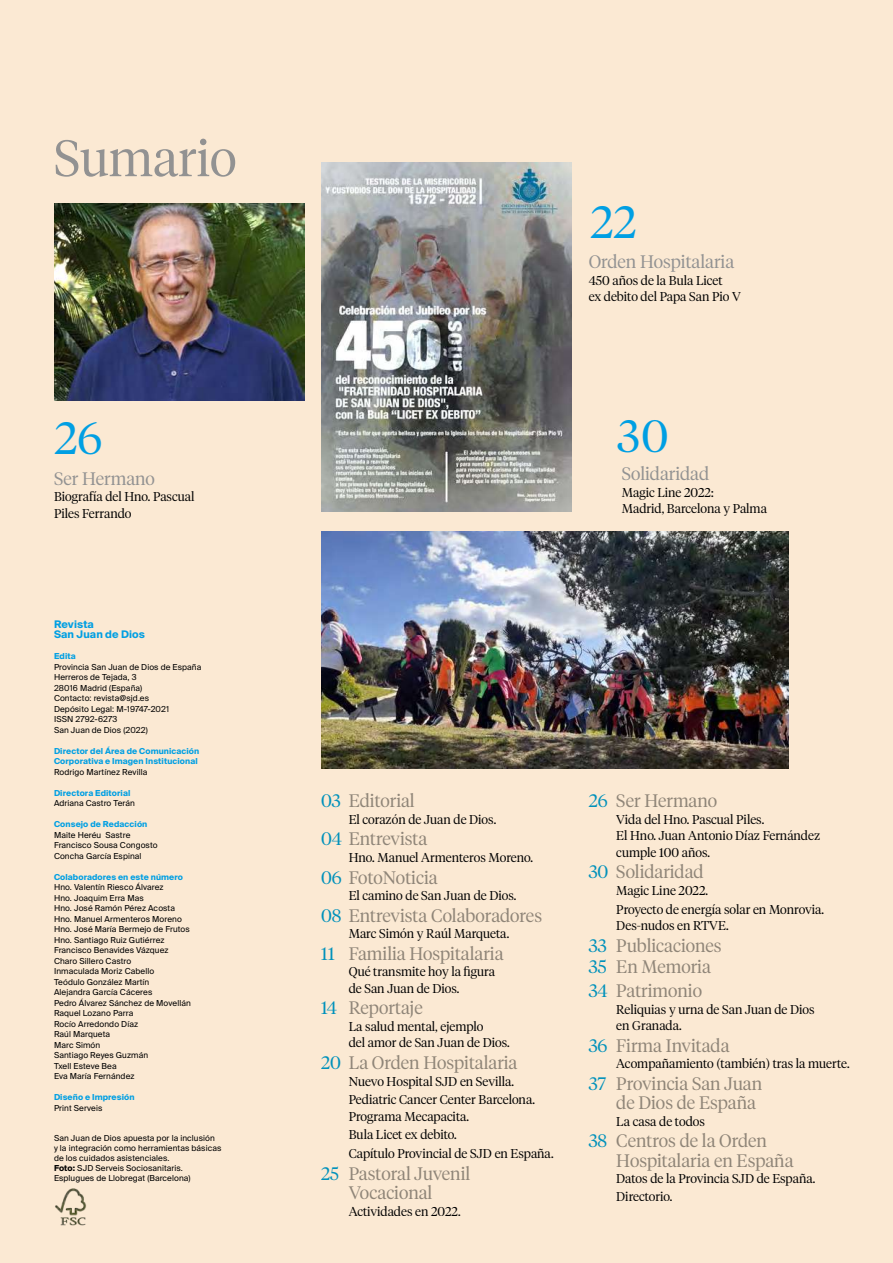
<style>
.page{position:relative;width:893px;height:1263px;background:#fbe9d3}
.page>*{position:absolute;margin:0;border:0;box-sizing:border-box;transform-origin:0 0}
.t1{font:300 51px "Tiempos Headline";color:#929292}
.t2{font:300 45px "Tiempos Headline";color:#009fe3}
.t3{font:300 18px/19.5px "Tiempos Headline";color:#929292}
.t4{font:300 12.75px/16.5px "Tiempos Headline";color:#000}
.t5{font:700 10.5px/10.5px "Suisse Intl";letter-spacing:.01em;color:#009fe3}
.t6{font:8.25px/10.5px "Suisse Intl";letter-spacing:.01em;color:#000}
.t7{font:700 8.25px/10.5px "Suisse Intl";letter-spacing:.01em;color:#009fe3}
.s1{font-weight:700}
.s2{color:#009fe3}
</style>
<div class="page">
<img style="left:321px;top:162px;width:251px;height:349px">
<img style="left:321px;top:532px;width:468px;height:236px">
<img style="left:55px;top:1188px;width:31px;height:38px">
<img style="left:54px;top:203px;width:250px;height:198px">
<h1 class="t1" style="left:54px;top:123px;width:184px">Sumario</h1>
<h2 class="t2" style="left:55px;top:407px;width:49px">26</h2>
<h3 class="t3" style="left:54px;top:467px;width:102px">Ser Hermano</h3>
<h3 class="t4" style="left:54px;top:488px;width:142px">Biografía del Hno. Pascual<br>Piles Ferrando</h3>
<p class="t5" style="left:54px;top:619px;width:93px">Revista<br>San Juan de Dios</p>
<p class="t7" style="left:54px;top:651px;width:23px">Edita</p>
<p class="t6" style="left:54px;top:661px;width:149px">Provincia San Juan de Dios de España<br>Herreros de Tejada, 3<br>28016 Madrid (España)<br>Contacto: revista@sjd.es<br>Depósito Legal: M-19747-2021<br>ISSN 2792-6273<br>San Juan de Dios (2022)</p>
<p class="t7" style="left:54px;top:746px;width:147px">Director del Área de Comunicación<br>Corporativa e Imagen Institucional</p>
<p class="t6" style="left:54px;top:766px;width:95px">Rodrigo Martínez Revilla</p>
<p class="t7" style="left:54px;top:788px;width:78px">Directora Editorial</p>
<p class="t6" style="left:54px;top:798px;width:82px">Adriana Castro Terán</p>
<p class="t7" style="left:54px;top:819px;width:95px">Consejo de Redacción</p>
<p class="t6" style="left:54px;top:829px;width:105px">Maite Heréu Sastre<br>Francisco Sousa Congosto<br>Concha García Espinal</p>
<p class="t7" style="left:54px;top:872px;width:130px">Colaboradores en este número</p>
<p class="t6" style="left:54px;top:882px;width:138px">Hno. Valentín Riesco Álvarez<br>Hno. Joaquim Erra Mas<br>Hno. José Ramón Pérez Acosta<br>Hno. Manuel Armenteros Moreno<br>Hno. José María Bermejo de Frutos<br>Hno. Santiago Ruiz Gutiérrez<br>Francisco Benavides Vázquez<br>Charo Sillero Castro<br>Inmaculada Moriz Cabello<br>Teódulo González Martín<br>Alejandra García Cáceres<br>Pedro Álvarez Sánchez de Movellán<br>Raquel Lozano Parra<br>Rocío Arredondo Díaz<br>Raúl Marqueta<br>Marc Simón<br>Santiago Reyes Guzmán<br>Txell Esteve Bea<br>Eva María Fernández</p>
<p class="t7" style="left:54px;top:1092px;width:82px">Diseño e Impresión</p>
<p class="t6" style="left:54px;top:1103px;width:50px">Print Serveis</p>
<p class="t6" style="left:54px;top:1133px;width:169px;line-height:9.9px">San Juan de Dios apuesta por la inclusión<br>y la integración como herramientas básicas de los cuidados asistenciales.<br><span class="s1">Foto:</span> SJD Serveis Sociosanitaris.<br>Esplugues de Llobregat (Barcelona)</p>
<h2 class="t2" style="left:591px;top:191px;width:47px">22</h2>
<h3 class="t3" style="left:589px;top:251px;width:147px">Orden Hospitalaria</h3>
<h3 class="t4" style="left:589px;top:271px;width:154px">450 años de la Bula Licet<br>ex debito del Papa San Pio V</h3>
<h2 class="t2" style="left:617px;top:405px;width:53px">30</h2>
<h3 class="t3" style="left:622px;top:463px;width:89px">Solidaridad</h3>
<h3 class="t4" style="left:622px;top:483px;width:147px">Magic Line 2022:<br>Madrid, Barcelona y Palma</h3>
<h3 class="t3" style="left:321px;top:790px;width:95px"><span class="s2">03</span> Editorial</h3>
<h3 class="t4" style="left:349px;top:810px;width:149px">El corazón de Juan de Dios.</h3>
<h3 class="t3" style="left:321px;top:828px;width:108px"><span class="s2">04</span> Entrevista</h3>
<h3 class="t4" style="left:349px;top:848px;width:186px">Hno. Manuel Armenteros Moreno.</h3>
<h3 class="t3" style="left:321px;top:866px;width:118px"><span class="s2">06</span> FotoNoticia</h3>
<h3 class="t4" style="left:349px;top:887px;width:169px">El camino de San Juan de Dios.</h3>
<h3 class="t3" style="left:321px;top:905px;width:223px"><span class="s2">08</span> Entrevista Colaboradores</h3>
<h3 class="t4" style="left:349px;top:925px;width:162px">Marc Simón y Raúl Marqueta.</h3>
<h3 class="t3" style="left:321px;top:943px;width:184px"><span class="s2">11</span> Familia Hospitalaria</h3>
<h3 class="t4" style="left:349px;top:963px;width:148px">Qué transmite hoy la figura de San Juan de Dios.</h3>
<h3 class="t3" style="left:321px;top:997px;width:103px"><span class="s2">14</span> Reportaje</h3>
<h3 class="t4" style="left:349px;top:1017px;width:163px">La salud mental, ejemplo<br>del amor de San Juan de Dios.</h3>
<h3 class="t3" style="left:321px;top:1052px;width:198px"><span class="s2">20</span> La Orden Hospitalaria</h3>
<h3 class="t4" style="left:349px;top:1071px;width:188px;line-height:18.6px">Nuevo Hospital SJD en Sevilla.<br>Pediatric Cancer Center Barcelona.</h3>
<h3 class="t4" style="left:349px;top:1106px;width:206px;line-height:18.6px">Programa Mecapacita.<br>Bula Licet ex debito.<br>Capítulo Provincial de SJD en España.</h3>
<h3 class="t3" style="left:321px;top:1162px;width:151px;text-align:center"><span class="s2">25</span> Pastoral Juvenil<br>Vocacional</h3>
<h3 class="t4" style="left:349px;top:1202px;width:113px">Actividades en 2022.</h3>
<h3 class="t3" style="left:589px;top:790px;width:130px"><span class="s2">26</span> Ser Hermano</h3>
<h3 class="t4" style="left:616px;top:810px;width:205px">Vida del Hno. Pascual Piles.<br>El Hno. Juan Antonio Díaz Fernández cumple 100 años.</h3>
<h3 class="t3" style="left:589px;top:861px;width:116px"><span class="s2">30</span> Solidaridad</h3>
<h3 class="t4" style="left:616px;top:880px;width:209px;line-height:18.6px">Magic Line 2022.<br>Proyecto de energía solar en Monrovia.</h3>
<h3 class="t4" style="left:616px;top:917px;width:114px">Des-nudos en RTVE.</h3>
<h3 class="t3" style="left:589px;top:933px;width:135px;line-height:21.6px"><span class="s2">33</span> Publicaciones<br><span class="s2">35</span> En Memoria</h3>
<h3 class="t3" style="left:589px;top:980px;width:115px"><span class="s2">34</span> Patrimonio</h3>
<h3 class="t4" style="left:616px;top:1000px;width:200px">Reliquias y urna de San Juan de Dios en Granada.</h3>
<h3 class="t3" style="left:589px;top:1035px;width:142px"><span class="s2">36</span> Firma Invitada</h3>
<h3 class="t4" style="left:616px;top:1055px;width:235px">Acompañamiento (también) tras la muerte.</h3>
<h3 class="t3" style="left:616px;top:1073px;width:147px;text-indent:-28px"><span class="s2">37</span> Provincia San Juan de Dios de España</h3>
<h3 class="t4" style="left:616px;top:1112px;width:90px">La casa de todos</h3>
<h3 class="t3" style="left:616px;top:1130px;width:179px;text-indent:-28px"><span class="s2">38</span> Centros de la Orden<br>Hospitalaria en España</h3>
<h3 class="t4" style="left:616px;top:1170px;width:201px;line-height:17.1px">Datos de la Provincia SJD de España.<br>Directorio.</h3>
</div>
